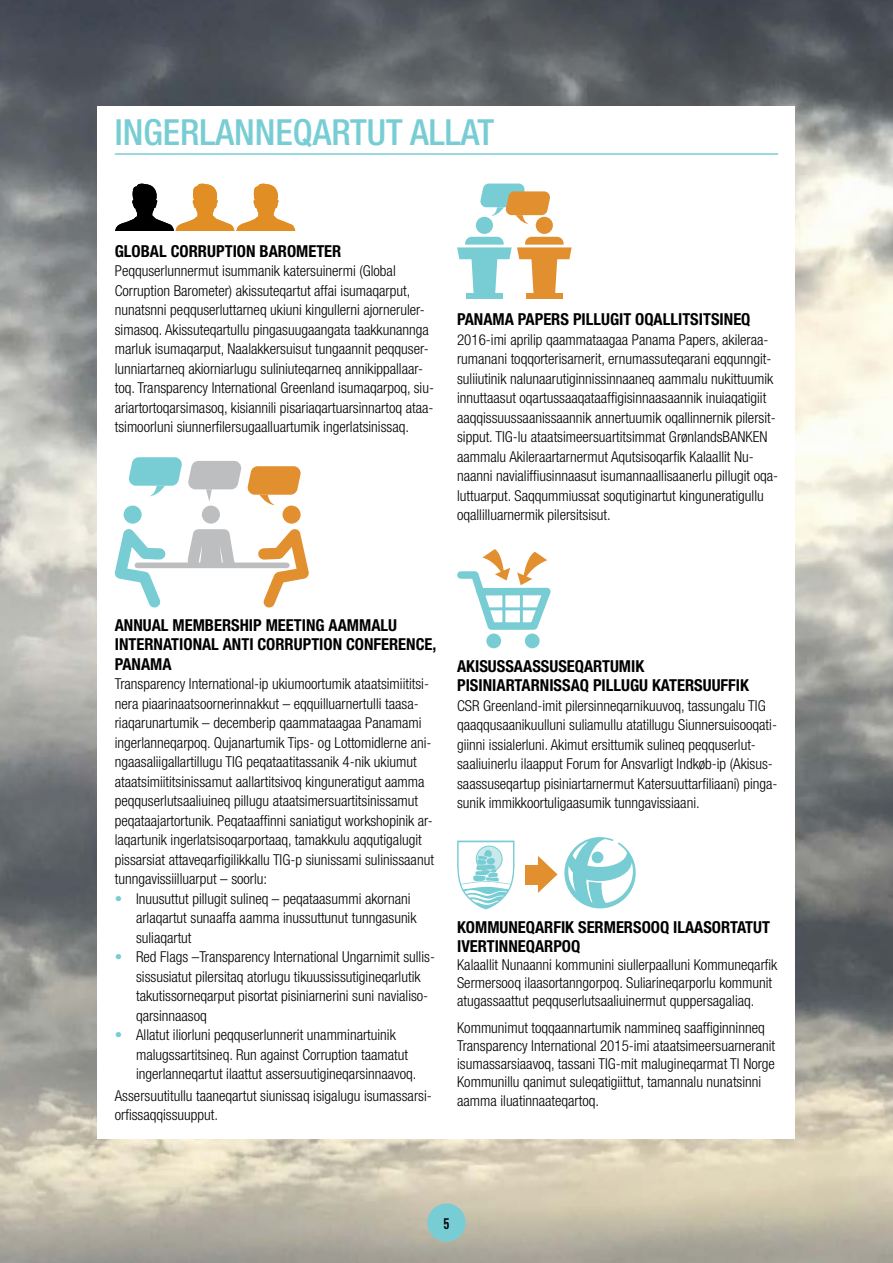
<style>
.page{position:relative;width:893px;height:1263px;background:#fff}
.page>*{position:absolute;margin:0;border:0;box-sizing:border-box;transform-origin:0 0}
.Overskrift_1{font:500 condensed 36px "Helvetica Neue LT Std";color:#78cdd4}
.ml_rubrik{font:700 condensed 16.5px/19.5px "Helvetica Neue LT Std";color:#000}
.Brød{font:300 condensed 15px/19.5px "Helvetica Neue LT Std";color:#000}
.t1{font:700 15px "DIN Cond";color:#000}
.s1{color:#78cdd4}
</style>
<div class="page">
<img style="left:0;top:0;width:893px;height:1263px">
<div style="left:98px;top:106px;width:697px;height:1033px;background:#fff"></div>
<hr style="left:115px;top:153px;width:663px;height:2px;background:#78cdd4">
<svg style="left:115px;top:184px;width:180px;height:47px"></svg>
<svg style="left:128px;top:457px;width:173px;height:48px"></svg>
<svg style="left:115px;top:529px;width:194px;height:78px"></svg>
<div style="left:282px;top:505px;width:19px;height:19px;background:#e18f2f;border-radius:50%"></div>
<div style="left:124px;top:506px;width:18px;height:18px;background:#78cdd4;border-radius:50%"></div>
<div style="left:202px;top:506px;width:18px;height:18px;background:#bcbec0;border-radius:50%"></div>
<div style="left:476px;top:217px;width:17px;height:17px;background:#78cdd4;border-radius:50%"></div>
<div style="left:466px;top:293px;width:36px;height:6px;background:#78cdd4"></div>
<div style="left:536px;top:217px;width:17px;height:17px;background:#e18f2f;border-radius:50%"></div>
<div style="left:526px;top:293px;width:36px;height:6px;background:#e18f2f"></div>
<svg style="left:457px;top:237px;width:115px;height:57px"></svg>
<svg style="left:480px;top:184px;width:71px;height:40px"></svg>
<div style="left:486px;top:633px;width:15px;height:15px;background:#78cdd4;border-radius:50%"></div>
<div style="left:525px;top:633px;width:15px;height:15px;background:#78cdd4;border-radius:50%"></div>
<svg style="left:457px;top:549px;width:94px;height:81px"></svg>
<svg style="left:564px;top:837px;width:72px;height:71px"></svg>
<svg style="left:457px;top:840px;width:58px;height:69px"></svg>
<div style="left:525px;top:864px;width:18px;height:20px;background:#e18f2f"></div>
<svg style="left:538px;top:856px;width:19px;height:37px"></svg>
<div style="left:427px;top:1203px;width:39px;height:39px;background:#78cdd4;border-radius:50%"></div>
<p class="Overskrift_1" style="left:115px;top:111px;width:381px">INGERLANNEQARTUT ALLAT</p>
<p class="ml_rubrik" style="left:115px;top:241px;width:228px">GLOBAL CORRUPTION BAROMETER</p>
<p class="Brød" style="left:115px;top:261px;width:319px">Peqquserlunnermut isummanik katersuinermi (Global Corruption Barometer) akissuteqartut affai isumaqarput, nunatsnni peqquserluttarneq ukiuni kingullerni ajorneruler&shy;simasoq. Akissuteqartullu pingasuugaangata taakkunannga marluk isumaqarput, Naalakkersuisut tungaannit peqquser&shy;lunniartarneq akiorniarlugu suliniuteqarneq annikippallaar&shy;toq. Transparency International Greenland isumaqarpoq, siu&shy;ariartortoqarsimasoq, kisiannili pisariaqartuarsinnartoq ataa&shy;tsimoorluni siunnerfilersugaalluartumik ingerlatsinissaq.</p>
<p class="ml_rubrik" style="left:457px;top:309px;width:295px">PANAMA PAPERS PILLUGIT OQALLITSITSINEQ</p>
<p class="Brød" style="left:457px;top:329px;width:323px">2016-imi aprilip qaammataagaa Panama Papers, akileraa&shy;rumanani toqqorterisarnerit, ernumassuteqarani eqqunngit&shy;suliiutinik nalunaarutiginnissinnaaneq aammalu nukittuumik innuttaasut oqartussaaqataaffigisinnaasaannik inuiaqatigiit aaqqissuussaanissaannik annertuumik oqallinnernik pilersit&shy;sipput. TIG-lu ataatsimeersuartitsimmat GrønlandsBANKEN aammalu Akileraartarnermut Aqutsisoqarfik Kalaallit Nu&shy;naanni navialiffiusinnaasut isumannaallisaanerlu pillugit oqa&shy;luttuarput. Saqqummiussat soqutiginartut kinguneratigullu oqallilluarnermik pilersitsisut.</p>
<p class="ml_rubrik" style="left:115px;top:615px;width:323px">ANNUAL MEMBERSHIP MEETING AAMMALU<br>INTERNATIONAL ANTI CORRUPTION CONFERENCE,<br>PANAMA</p>
<p class="Brød" style="left:115px;top:674px;width:321px">Transparency International-ip ukiumoortumik ataatsimiititsi&shy;nera piaarinaatsoornerinnakkut – eqquilluarnertulli taasa&shy;riaqarunartumik – decemberip qaammataagaa Panamami ingerlanneqarpoq. Qujanartumik Tips- og Lottomidlerne ani&shy;ngaasaliigallartillugu TIG peqataatitassanik 4-nik ukiumut ataatsimiititsinissamut aallartitsivoq kinguneratigut aamma peqquserlutsaaliuineq pillugu ataatsimersuartitsinissamut peqataajartortunik. Peqataaffinni saniatigut workshopinik ar&shy;laqartunik ingerlatsisoqarportaaq, tamakkulu aqqutigalugit pissarsiat attaveqarfigilikkallu TIG-p siunissami sulinissaanut tunngavissiilluarput – soorlu:</p>
<p class="Brød" style="left:136px;top:889px;width:282px;text-indent:-21px"><span class="s1">•</span> Inuusuttut pillugit sulineq – peqataasummi akornani arlaqartut sunaaffa aamma inussuttunut tunngasunik suliaqartut</p>
<p class="Brød" style="left:136px;top:947px;width:300px;text-indent:-21px"><span class="s1">•</span> Red Flags –Transparency International Ungarnimit sullis&shy;sissusiatut pilersitaq atorlugu tikuussissutigineqarlutik takutissorneqarput pisortat pisiniarnerini suni navialiso&shy;qarsinnaasoq</p>
<p class="Brød" style="left:136px;top:1025px;width:282px;text-indent:-21px"><span class="s1">•</span> Allatut iliorluni peqquserlunnerit unamminartuinik malugssartitsineq. Run against Corruption taamatut ingerlanneqartut ilaattut assersuutigineqarsinnaavoq.</p>
<p class="Brød" style="left:115px;top:1086px;width:317px">Assersuutitullu taaneqartut siunissaq isigalugu isumassarsi&shy;orfissaqqissuupput.</p>
<p class="ml_rubrik" style="left:457px;top:656px;width:293px">AKISUSSAASSUSEQARTUMIK<br>PISINIARTARNISSAQ PILLUGU KATERSUUFFIK</p>
<p class="Brød" style="left:457px;top:695px;width:320px">CSR Greenland-imit pilersinneqarnikuuvoq, tassungalu TIG qaaqqusaanikuulluni suliamullu atatillugu Siunnersuisooqati&shy;giinni issialerluni. Akimut ersittumik sulineq peqquserlut&shy;saaliuinerlu ilaapput Forum for Ansvarligt Indkøb-ip (Akisus&shy;saassuseqartup pisiniartarnermut Katersuuttarfiliaani) pinga-- sunik immikkoortuligaasumik tunngavissiaani.</p>
<p class="ml_rubrik" style="left:457px;top:917px;width:314px">KOMMUNEQARFIK SERMERSOOQ ILAASORTATUT<br>IVERTINNEQARPOQ</p>
<p class="Brød" style="left:457px;top:956px;width:322px;line-height:18px">Kalaallit Nunaanni kommunini siullerpaalluni Kommuneqarfik<br>Sermersooq ilaasortanngorpoq. Suliarineqarporlu kommunit atugassaattut peqquserlutsaaliuinermut quppersagaliaq.</p>
<p class="Brød" style="left:457px;top:1018px;width:320px;line-height:18px">Kommunimut toqqaannartumik nammineq saaffiginninneq Transparency International 2015-imi ataatsimeersuarneranit isumassarsiaavoq, tassani TIG-mit malugineqarmat TI Norge Kommunillu qanimut suleqatigiittut, tamannalu nunatsinni</p>
<p class="Brød" style="left:457px;top:1091px;width:143px">aamma iluatinnaateqartoq.</p>
<p class="t1" style="left:443px;top:1214px;width:8px">5</p>
</div>
